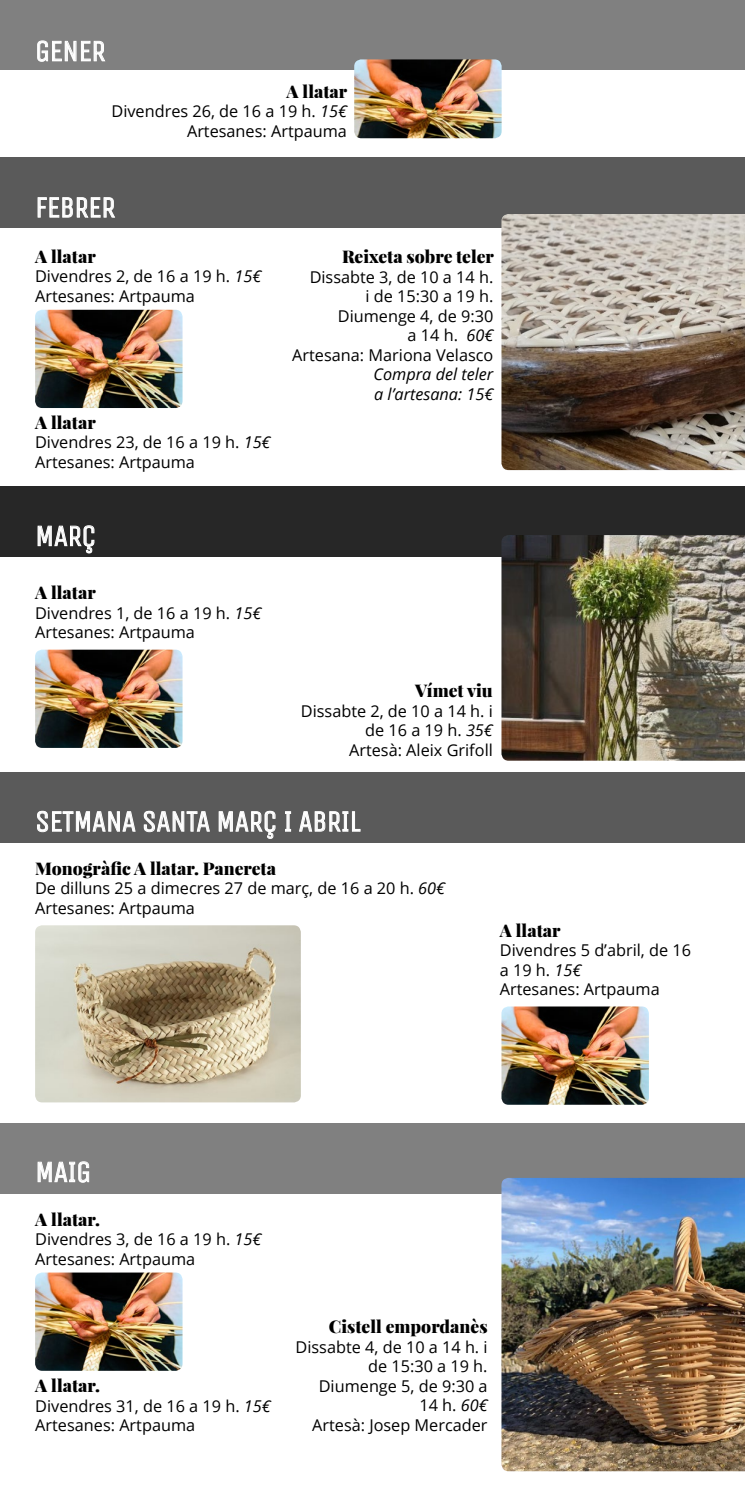
<style>
.page{position:relative;width:745px;height:1489px;background:#fff}
.page>*{position:absolute;margin:0;border:0;box-sizing:border-box;transform-origin:0 0}
.t1{font:30px "Unica One";letter-spacing:-.02em;color:#fff}
.t2{font:900 17.5px "Playfair Display";color:#000}
.t3{font:16.25px/19.5px "Open Sans";color:#000}
.t4{font:italic 16.25px/19.5px "Open Sans";color:#000}
.s1{font-style:italic}
</style>
<div class="page">
<div style="left:0;top:0;width:744px;height:70px;background:#808080"></div>
<div style="left:0;top:157px;width:744px;height:71px;background:#5a5a5a"></div>
<div style="left:0;top:486px;width:744px;height:71px;background:#272727"></div>
<div style="left:0;top:772px;width:744px;height:71px;background:#5a5a5a"></div>
<div style="left:0;top:1123px;width:744px;height:71px;background:#808080"></div>
<svg style="left:37px;top:40px;width:68px;height:22px"></svg>
<svg style="left:38px;top:197px;width:77px;height:21px"></svg>
<svg style="left:38px;top:1161px;width:51px;height:21px"></svg>
<svg style="left:38px;top:525px;width:56px;height:28px"></svg>
<svg style="left:37px;top:810px;width:99px;height:22px"></svg>
<svg style="left:144px;top:810px;width:66px;height:22px"></svg>
<svg style="left:218px;top:810px;width:57px;height:28px"></svg>
<svg style="left:285px;top:811px;width:6px;height:20px"></svg>
<svg style="left:299px;top:811px;width:61px;height:20px"></svg>
<img style="left:501px;top:214px;width:243px;height:256px">
<img style="left:35px;top:310px;width:147px;height:98px">
<img style="left:35px;top:1272px;width:147px;height:98px">
<img style="left:35px;top:649px;width:147px;height:99px">
<img style="left:501px;top:1006px;width:147px;height:98px">
<img style="left:35px;top:925px;width:265px;height:177px">
<img style="left:354px;top:59px;width:147px;height:79px">
<img style="left:501px;top:535px;width:243px;height:225px">
<img style="left:501px;top:1178px;width:243px;height:292px">
<h1 class="t1" style="left:35px;top:33px;width:72px">GENER</h1>
<p class="t2" style="left:286px;top:80px;width:62px">A llatar</p>
<p class="t3" style="left:111px;top:101px;width:237px;text-align:right">Divendres 26, de 16 a 19 h. <span class="s1">15€<br></span>Artesanes: Artpauma</p>
<h1 class="t1" style="left:35px;top:190px;width:82px">FEBRER</h1>
<p class="t2" style="left:35px;top:245px;width:62px">A llatar</p>
<p class="t3" style="left:35px;top:266px;width:227px">Divendres 2, de 16 a 19 h. <span class="s1">15€<br></span>Artesanes: Artpauma</p>
<p class="t2" style="left:35px;top:411px;width:62px">A llatar</p>
<p class="t3" style="left:35px;top:432px;width:237px">Divendres 23, de 16 a 19 h. <span class="s1">15€<br></span>Artesanes: Artpauma</p>
<p class="t2" style="left:342px;top:245px;width:153px">Reixeta sobre teler</p>
<p class="t3" style="left:292px;top:267px;width:202px;text-align:right">Dissabte 3, de 10 a 14 h.<br>i de 15:30 a 19 h.<br>Diumenge 4, de 9:30<br>a 14 h. <span class="s1">60€<br></span>Artesana: Mariona Velasco</p>
<p class="t4" style="left:373px;top:364px;width:121px">Compra del teler a l’artesana: 15€</p>
<h1 class="t1" style="left:35px;top:518px;width:62px">MARÇ</h1>
<p class="t2" style="left:35px;top:581px;width:62px">A llatar</p>
<p class="t3" style="left:35px;top:602px;width:227px">Divendres 1, de 16 a 19 h. <span class="s1">15€<br></span>Artesanes: Artpauma</p>
<p class="t2" style="left:415px;top:679px;width:79px">Vímet viu</p>
<p class="t3" style="left:300px;top:700px;width:193px;text-align:right">Dissabte 2, de 10 a 14 h. i de 16 a 19 h. <span class="s1">35€<br></span>Artesà: Aleix Grifoll</p>
<h1 class="t1" style="left:35px;top:803px;width:327px">SETMANA SANTA MARÇ I ABRIL</h1>
<p class="t2" style="left:35px;top:856px;width:242px">Monogràfic A llatar. Panereta</p>
<p class="t3" style="left:35px;top:878px;width:411px">De dilluns 25 a dimecres 27 de març, de 16 a 20 h. <span class="s1">60€<br></span>Artesanes: Artpauma</p>
<p class="t2" style="left:499px;top:918px;width:62px">A llatar</p>
<p class="t3" style="left:499px;top:940px;width:193px">Divendres 5 d’abril, de 16 a 19 h. <span class="s1">15€<br></span>Artesanes: Artpauma</p>
<h1 class="t1" style="left:35px;top:1154px;width:58px">MAIG</h1>
<p class="t2" style="left:35px;top:1207px;width:66px">A llatar.</p>
<p class="t3" style="left:35px;top:1228px;width:227px">Divendres 3, de 16 a 19 h. <span class="s1">15€<br></span>Artesanes: Artpauma</p>
<p class="t2" style="left:35px;top:1374px;width:66px">A llatar.</p>
<p class="t3" style="left:35px;top:1395px;width:237px">Divendres 31, de 16 a 19 h. <span class="s1">15€<br></span>Artesanes: Artpauma</p>
<p class="t2" style="left:329px;top:1315px;width:160px">Cistell empordanès</p>
<p class="t3" style="left:295px;top:1336px;width:193px;text-align:right">Dissabte 4, de 10 a 14 h. i de 15:30 a 19 h.<br>Diumenge 5, de 9:30 a<br>14 h. <span class="s1">60€<br></span>Artesà: Josep Mercader</p>
</div>
